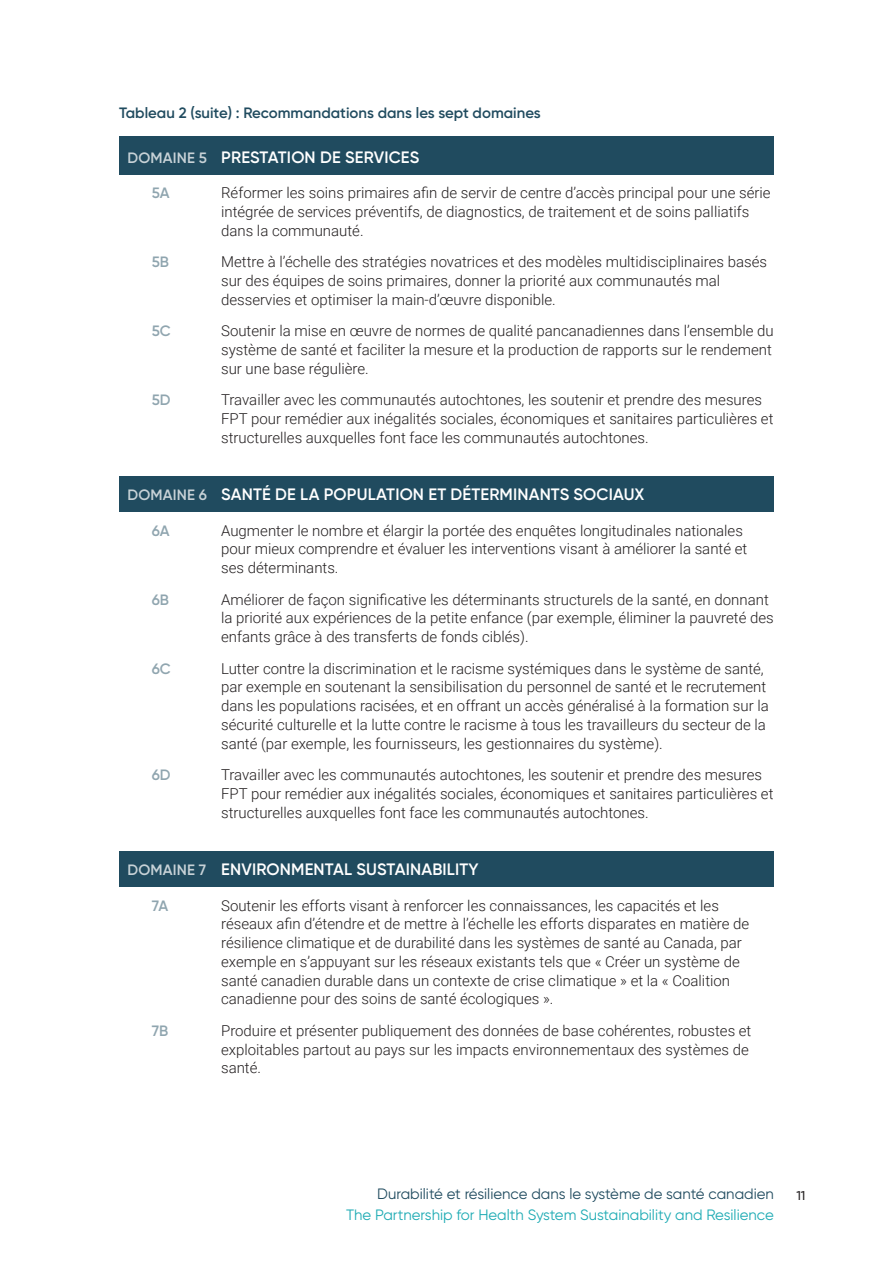
<style>
.page{position:relative;width:893px;height:1263px;background:#fff}
.page>*{position:absolute;margin:0;border:0;box-sizing:border-box;transform-origin:0 0}
.t1{font:600 16.5px "Gilroy";letter-spacing:.01em;color:#fff}
.t2{font:300 15px/18.8px "Roboto";color:#231f20}
.t3{font:15px "Gilroy";color:#1eabb4}
.t4{font:600 15px "Gilroy";color:#204b5f}
.t5{font:15px "Gilroy";color:#204b5f}
.t6{font:600 15px "Gilroy";letter-spacing:.005em;color:rgb(32 75 95/.5)}
.t7{font:500 12.75px "Gilroy";color:#231f20}
.s1{font-size:15px;color:rgb(255 255 255/.75)}
</style>
<div class="page">
<div style="left:119px;top:136px;width:655px;height:38px;background:#204b5f"></div>
<div style="left:119px;top:476px;width:655px;height:36px;background:#204b5f"></div>
<div style="left:119px;top:851px;width:655px;height:35px;background:#204b5f"></div>
<p class="t4" style="left:119px;top:104px;width:423px">Tableau 2 (suite) : Recommandations dans les sept domaines</p>
<p class="t1" style="left:128px;top:147px;width:293px"><span class="s1">DOMAINE 5</span> PRESTATION DE SERVICES</p>
<p class="t6" style="left:152px;top:184px;width:19px">5A</p>
<p class="t2" style="left:221px;top:184px;width:551px">Réformer les soins primaires afin de servir de centre d’accès principal pour une série intégrée de services préventifs, de diagnostics, de traitement et de soins palliatifs dans la communauté.</p>
<p class="t6" style="left:152px;top:253px;width:19px">5B</p>
<p class="t2" style="left:221px;top:253px;width:547px">Mettre à l’échelle des stratégies novatrices et des modèles multidisciplinaires basés sur des équipes de soins primaires, donner la priorité aux communautés mal desservies et optimiser la main-d’œuvre disponible.</p>
<p class="t6" style="left:152px;top:322px;width:21px">5C</p>
<p class="t2" style="left:221px;top:322px;width:554px;text-align:justify">Soutenir la mise en œuvre de normes de qualité pancanadiennes dans l’ensemble du système de santé et faciliter la mesure et la production de rapports sur le rendement sur une base régulière.</p>
<p class="t6" style="left:152px;top:391px;width:20px">5D</p>
<p class="t2" style="left:221px;top:391px;width:554px">Travailler avec les communautés autochtones, les soutenir et prendre des mesures<br>FPT pour remédier aux inégalités sociales, économiques et sanitaires particulières et structurelles auxquelles font face les communautés autochtones.</p>
<p class="t1" style="left:128px;top:485px;width:518px"><span class="s1">DOMAINE 6</span> SANTÉ DE LA POPULATION ET DÉTERMINANTS SOCIAUX</p>
<p class="t6" style="left:152px;top:522px;width:20px">6A</p>
<p class="t2" style="left:221px;top:521px;width:528px">Augmenter le nombre et élargir la portée des enquêtes longitudinales nationales pour mieux comprendre et évaluer les interventions visant à améliorer la santé et ses déterminants.</p>
<p class="t6" style="left:152px;top:591px;width:19px">6B</p>
<p class="t2" style="left:221px;top:590px;width:554px">Améliorer de façon significative les déterminants structurels de la santé, en donnant la priorité aux expériences de la petite enfance (par exemple, éliminer la pauvreté des enfants grâce à des transferts de fonds ciblés).</p>
<p class="t6" style="left:152px;top:660px;width:21px">6C</p>
<p class="t2" style="left:221px;top:659px;width:549px">Lutter contre la discrimination et le racisme systémiques dans le système de santé, par exemple en soutenant la sensibilisation du personnel de santé et le recrutement dans les populations racisées, et en offrant un accès généralisé à la formation sur la sécurité culturelle et la lutte contre le racisme à tous les travailleurs du secteur de la santé (par exemple, les fournisseurs, les gestionnaires du système).</p>
<p class="t6" style="left:152px;top:766px;width:20px">6D</p>
<p class="t2" style="left:221px;top:766px;width:554px">Travailler avec les communautés autochtones, les soutenir et prendre des mesures<br>FPT pour remédier aux inégalités sociales, économiques et sanitaires particulières et structurelles auxquelles font face les communautés autochtones.</p>
<p class="t1" style="left:128px;top:859px;width:353px"><span class="s1">DOMAINE 7</span> ENVIRONMENTAL SUSTAINABILITY</p>
<p class="t6" style="left:152px;top:896px;width:18px">7A</p>
<p class="t2" style="left:221px;top:896px;width:530px">Soutenir les efforts visant à renforcer les connaissances, les capacités et les réseaux afin d’étendre et de mettre à l’échelle les efforts disparates en matière de résilience climatique et de durabilité dans les systèmes de santé au Canada, par exemple en s’appuyant sur les réseaux existants tels que « Créer un système de santé canadien durable dans un contexte de crise climatique » et la « Coalition canadienne pour des soins de santé écologiques ».</p>
<p class="t6" style="left:152px;top:1022px;width:18px">7B</p>
<p class="t2" style="left:221px;top:1021px;width:532px">Produire et présenter publiquement des données de base cohérentes, robustes et exploitables partout au pays sur les impacts environnementaux des systèmes de santé.</p>
<p class="t5" style="left:377px;top:1189px;width:398px">Durabilité et résilience dans le système de santé canadien</p>
<p class="t7" style="left:796px;top:1190px;width:11px">11</p>
<p class="t3" style="left:346px;top:1209px;width:429px">The Partnership for Health System Sustainability and Resilience</p>
</div>
